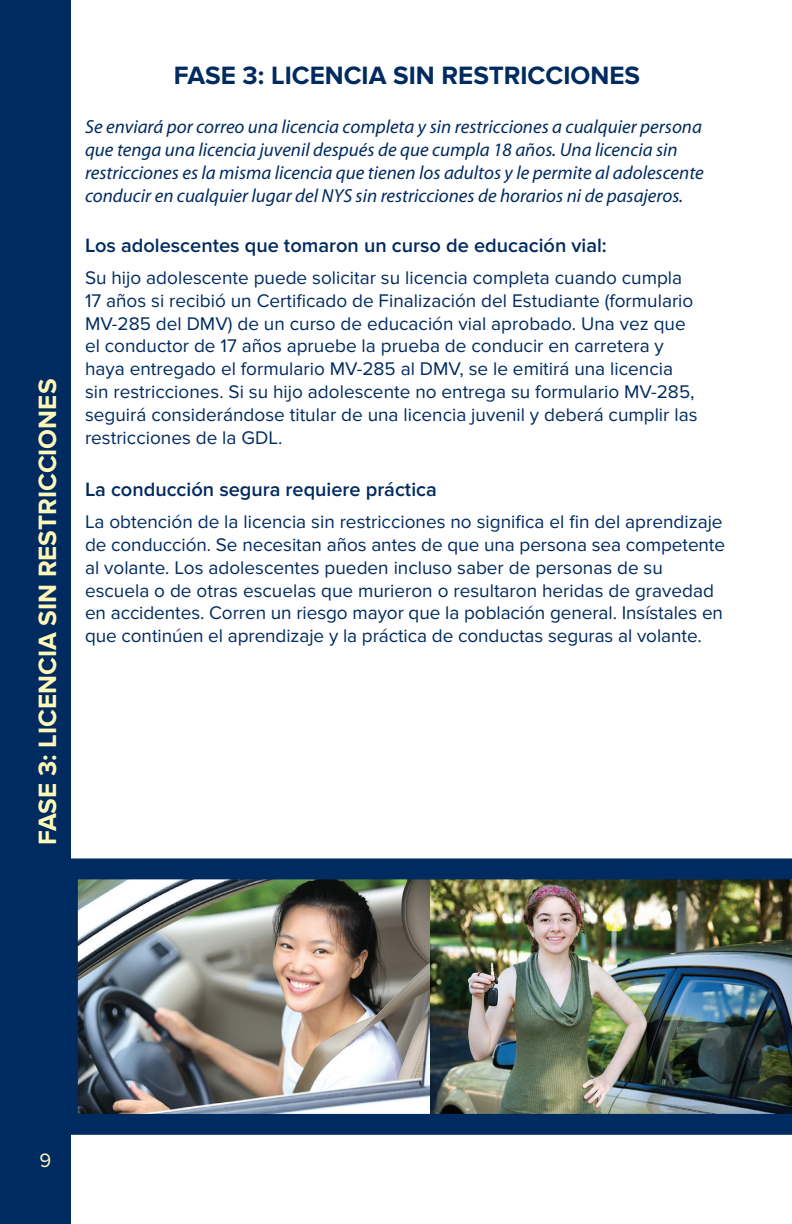
<style>
.page{position:relative;width:792px;height:1224px;background:#fff}
.page>*{position:absolute;margin:0;border:0;box-sizing:border-box;transform-origin:0 0}
.t1{font:700 26px "Proxima Nova";color:#002b60}
.t2{font:700 26px "Proxima Nova";color:#fff9b8}
.t3{font:600 20px "Proxima Nova";color:#002b60}
.t4{font:20px "Proxima Nova";color:#fff9b8}
.t5{font:19px/22.8px "Proxima Nova";color:#002b60}
.t6{font:italic 19px/22.8px "Myriad Pro";color:#002b60}
</style>
<div class="page">
<div style="left:0;top:0;width:71px;height:1224px;background:#002b60"></div>
<img style="left:71px;top:858px;width:721px;height:277px">
<h1 class="t2" style="left:33px;top:845px;width:468px;rotate:-90deg">FASE 3: LICENCIA SIN RESTRICCIONES</h1>
<h1 class="t1" style="left:174px;top:60px;width:468px">FASE 3: LICENCIA SIN RESTRICCIONES</h1>
<p class="t6" style="left:85px;top:115px;width:620px">Se enviará por correo una licencia completa y sin restricciones a cualquier persona que tenga una licencia juvenil después de que cumpla 18 años. Una licencia sin restricciones es la misma licencia que tienen los adultos y le permite al adolescente conducir en cualquier lugar del NYS sin restricciones de horarios ni de pasajeros.</p>
<p class="t3" style="left:85px;top:234px;width:523px">Los adolescentes que tomaron un curso de educación vial:</p>
<p class="t5" style="left:85px;top:267px;width:614px">Su hijo adolescente puede solicitar su licencia completa cuando cumpla 17 años si recibió un Certificado de Finalización del Estudiante (formulario MV-285 del DMV) de un curso de educación vial aprobado. Una vez que el conductor de 17 años apruebe la prueba de conducir en carretera y haya entregado el formulario MV-285 al DMV, se le emitirá una licencia sin restricciones. Si su hijo adolescente no entrega su formulario MV-285, seguirá considerándose titular de una licencia juvenil y deberá cumplir las restricciones de la GDL.</p>
<p class="t3" style="left:85px;top:478px;width:353px">La conducción segura requiere práctica</p>
<p class="t5" style="left:85px;top:511px;width:642px">La obtención de la licencia sin restricciones no significa el fin del aprendizaje de conducción. Se necesitan años antes de que una persona sea competente al volante. Los adolescentes pueden incluso saber de personas de su escuela o de otras escuelas que murieron o resultaron heridas de gravedad en accidentes. Corren un riesgo mayor que la población general. Insístales en que continúen el aprendizaje y la práctica de conductas seguras al volante.</p>
<p class="t4" style="left:40px;top:1149px;width:13px">9</p>
</div>
